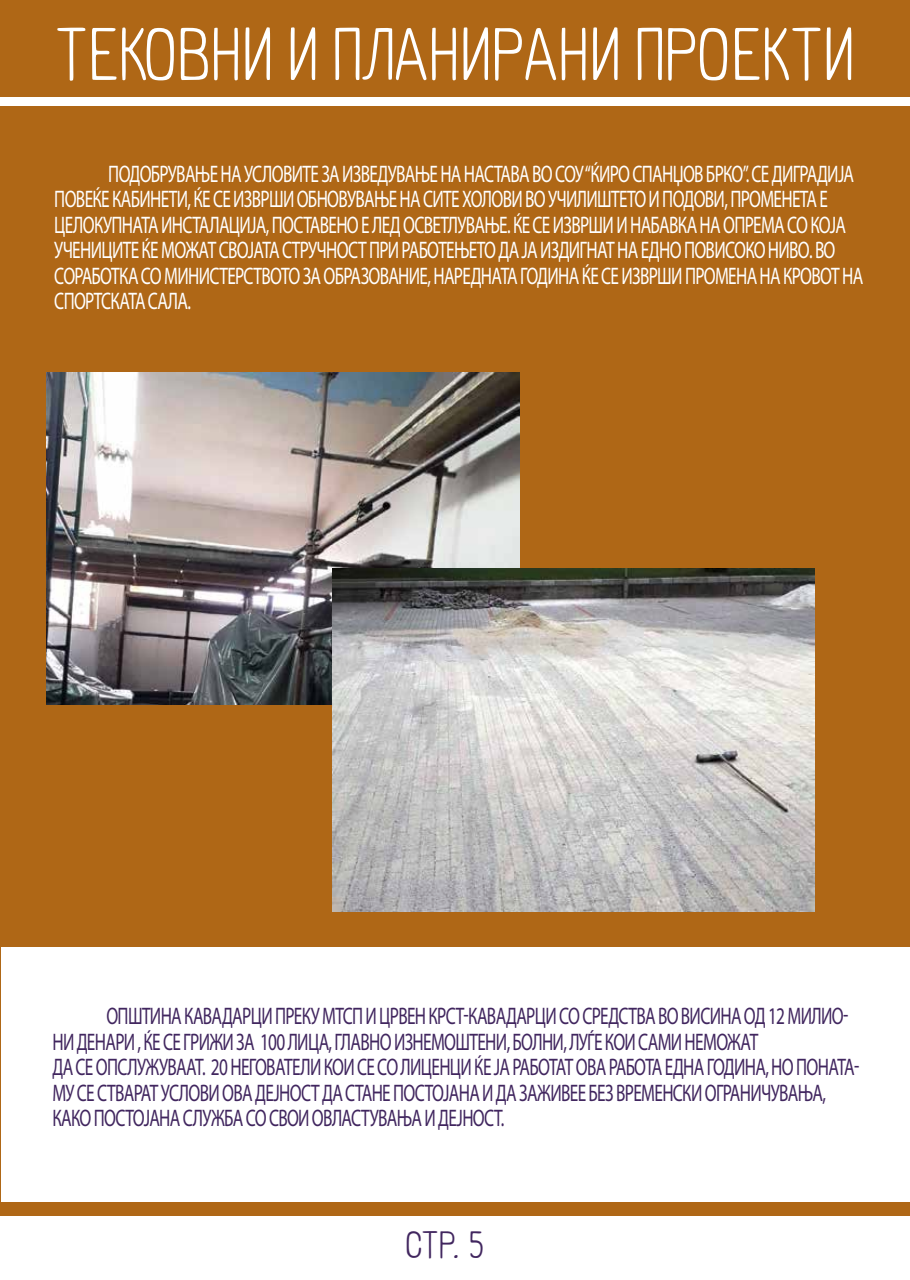
<style>
.page{position:relative;width:910px;height:1280px;background:#af6716}
.page>*{position:absolute;margin:0;border:0;box-sizing:border-box;transform-origin:0 0}
.t1{font:68.85px "Karma Kasha";color:#fff}
.t2{font:35.55px "Karma Kasha";color:#41265f}
.t3{font:24px/25.5px "Myriad Pro";letter-spacing:-.04em;color:#fff;scale:.72 1}
.t4{font:24px/25.5px "Myriad Pro";letter-spacing:-.04em;color:#41265f;scale:.72 1}
</style>
<div class="page">
<div style="left:1px;top:98px;width:909px;height:8px;background:#fff"></div>
<div style="left:0;top:1216px;width:909px;height:64px;background:#fff"></div>
<div style="left:2px;top:947px;width:908px;height:254px;background:#fff"></div>
<img style="left:46px;top:372px;width:473px;height:333px">
<img style="left:333px;top:568px;width:481px;height:343px">
<h1 class="t1" style="left:56px;top:15px;width:800px">ТЕКОВНИ И ПЛАНИРАНИ ПРОЕКТИ</h1>
<p class="t3" style="left:54px;top:161px;width:1125px;text-indent:54px">ПОДОБРУВАЊЕ НА УСЛОВИТЕ ЗА ИЗВЕДУВАЊЕ НА НАСТАВА ВО СОУ “ЌИРО СПАНЏОВ БРКО”. СЕ ДИГРАДИЈА ПОВЕЌЕ КАБИНЕТИ, ЌЕ СЕ ИЗВРШИ ОБНОВУВАЊЕ НА СИТЕ ХОЛОВИ ВО УЧИЛИШТЕТО И ПОДОВИ, ПРОМЕНЕТА Е ЦЕЛОКУПНАТА ИНСТАЛАЦИЈА, ПОСТАВЕНО Е ЛЕД ОСВЕТЛУВАЊЕ. ЌЕ СЕ ИЗВРШИ И НАБАВКА НА ОПРЕМА СО КОЈА УЧЕНИЦИТЕ ЌЕ МОЖАТ СВОЈАТА СТРУЧНОСТ ПРИ РАБОТЕЊЕТО ДА ЈА ИЗДИГНАТ НА ЕДНО ПОВИСОКО НИВО. ВО СОРАБОТКА СО МИНИСТЕРСТВОТО ЗА ОБРАЗОВАНИЕ, НАРЕДНАТА ГОДИНА ЌЕ СЕ ИЗВРШИ ПРОМЕНА НА КРОВОТ НА СПОРТСКАТА САЛА.</p>
<p class="t4" style="left:52px;top:1003px;width:1122px;text-indent:54px">ОПШТИНА КАВАДАРЦИ ПРЕКУ МТСП И ЦРВЕН КРСТ-КАВАДАРЦИ СО СРЕДСТВА ВО ВИСИНА ОД 12 МИЛИО-НИ ДЕНАРИ , ЌЕ СЕ ГРИЖИ ЗА 100 ЛИЦА, ГЛАВНО ИЗНЕМОШТЕНИ, БОЛНИ, ЛУЃЕ КОИ САМИ НЕМОЖАТ<br>ДА СЕ ОПСЛУЖУВААТ. 20 НЕГОВАТЕЛИ КОИ СЕ СО ЛИЦЕНЦИ ЌЕ ЈА РАБОТАТ ОВА РАБОТА ЕДНА ГОДИНА, НО ПОНАТА-МУ СЕ СТВАРАТ УСЛОВИ ОВА ДЕЈНОСТ ДА СТАНЕ ПОСТОЈАНА И ДА ЗАЖИВЕЕ БЕЗ ВРЕМЕНСКИ ОГРАНИЧУВАЊА, КАКО ПОСТОЈАНА СЛУЖБА СО СВОИ ОВЛАСТУВАЊА И ДЕЈНОСТ.</p>
<h2 class="t2" style="left:417px;top:1223px;width:83px">СТР. 3</h2>
<h2 class="t2" style="left:405px;top:1225px;width:81px">СТР. 5</h2>
</div>
